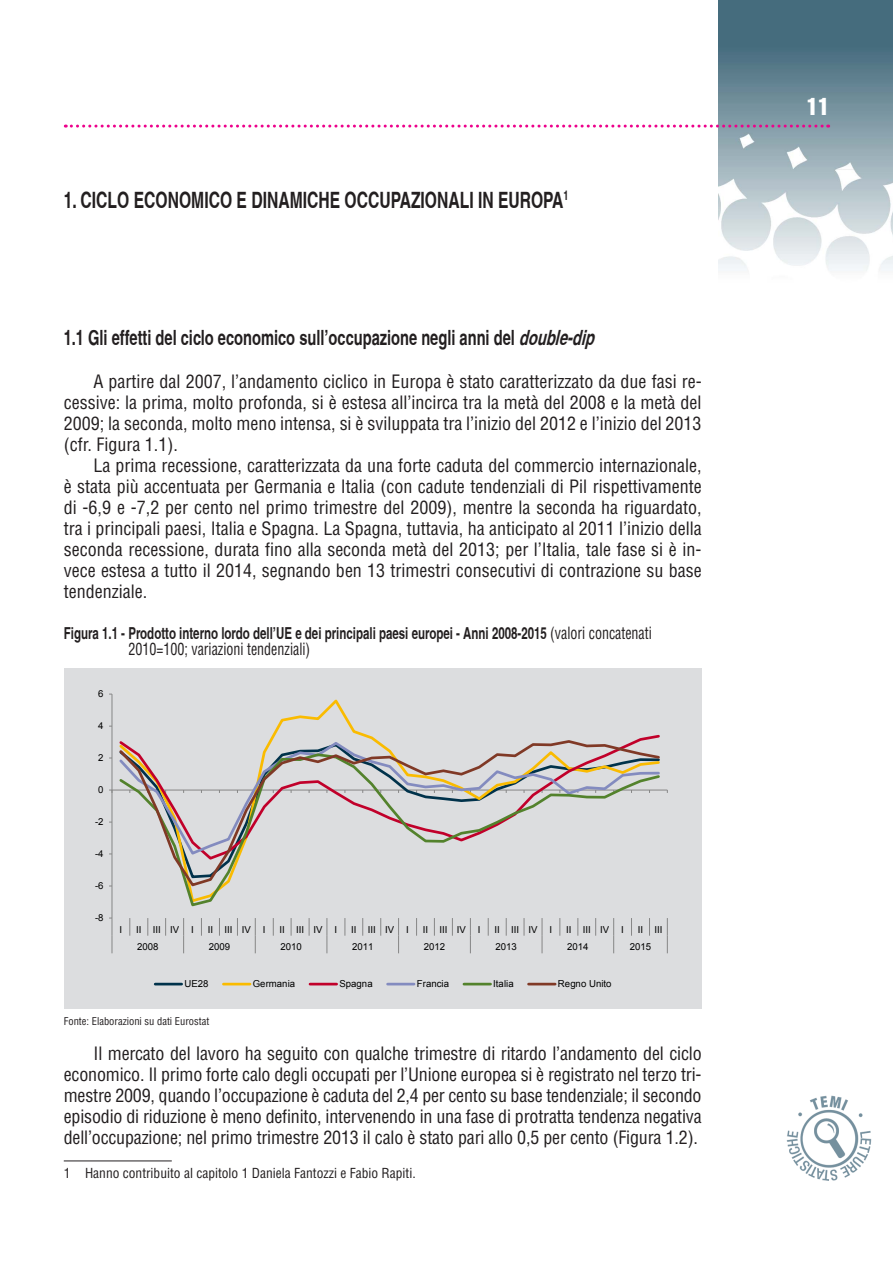
<style>
.page{position:relative;width:893px;height:1263px;background:#fff}
.page>*{position:absolute;margin:0;border:0;box-sizing:border-box;transform-origin:0 0}
.t1{font:24px "Helvetica LT Std Comp";color:#fff}
.t2{font:700 condensed 22.5px "Helvetica";color:#231f20;scale:.85 1}
.t3{font:700 condensed 21px "Helvetica";color:#231f20;scale:.85 1}
.t4{font:condensed 18px/21px "Helvetica LT Std";color:#231f20;text-align:justify}
.t5{font:700 condensed 16.5px "Helvetica";color:#231f20;scale:.85 1}
.t6{font:condensed 16.5px "Helvetica LT Std";color:#231f20;scale:.85 1}
.t7{font:condensed 13.5px "Helvetica LT Std";color:#231f20}
.t8{font:condensed 10.5px "Helvetica LT Std";color:#231f20}
.t9{font:9.6px "Arial";color:#000}
.s1{font-style:italic}
.s2{font-family:"Helvetica LT Std";font-weight:400}
</style>
<div class="page">
<img style="left:719px;top:0;width:174px;height:271px">
<svg style="left:65px;top:125px;width:760px;height:3px"></svg>
<img style="left:787px;top:1095px;width:85px;height:85px">
<hr style="left:64px;top:1160px;width:108px;height:1px;background:#231f20">
<div style="left:64px;top:668px;width:638px;height:341px;background:#dcdddf"></div>
<hr style="left:112px;top:694px;width:1px;height:224px;background:#868686">
<hr style="left:112px;top:789px;width:555px;height:1px;background:#868686">
<svg style="left:129px;top:918px;width:1px;height:18px"></svg>
<svg style="left:147px;top:918px;width:1px;height:18px"></svg>
<svg style="left:165px;top:918px;width:1px;height:18px"></svg>
<svg style="left:201px;top:918px;width:1px;height:18px"></svg>
<svg style="left:219px;top:918px;width:1px;height:18px"></svg>
<svg style="left:237px;top:918px;width:1px;height:18px"></svg>
<svg style="left:273px;top:918px;width:1px;height:18px"></svg>
<svg style="left:291px;top:918px;width:1px;height:18px"></svg>
<svg style="left:309px;top:918px;width:1px;height:18px"></svg>
<svg style="left:344px;top:918px;width:1px;height:18px"></svg>
<svg style="left:362px;top:918px;width:1px;height:18px"></svg>
<svg style="left:380px;top:918px;width:1px;height:18px"></svg>
<svg style="left:416px;top:918px;width:1px;height:18px"></svg>
<svg style="left:434px;top:918px;width:1px;height:18px"></svg>
<svg style="left:452px;top:918px;width:1px;height:18px"></svg>
<svg style="left:488px;top:918px;width:1px;height:18px"></svg>
<svg style="left:506px;top:918px;width:1px;height:18px"></svg>
<svg style="left:524px;top:918px;width:1px;height:18px"></svg>
<svg style="left:559px;top:918px;width:1px;height:18px"></svg>
<svg style="left:577px;top:918px;width:1px;height:18px"></svg>
<svg style="left:595px;top:918px;width:1px;height:18px"></svg>
<svg style="left:631px;top:918px;width:1px;height:18px"></svg>
<svg style="left:649px;top:918px;width:1px;height:18px"></svg>
<svg style="left:109px;top:917px;width:4px;height:36px"></svg>
<svg style="left:183px;top:918px;width:1px;height:35px"></svg>
<svg style="left:255px;top:918px;width:1px;height:35px"></svg>
<svg style="left:326px;top:918px;width:1px;height:35px"></svg>
<svg style="left:398px;top:918px;width:1px;height:35px"></svg>
<svg style="left:470px;top:918px;width:1px;height:35px"></svg>
<svg style="left:542px;top:918px;width:1px;height:35px"></svg>
<svg style="left:613px;top:918px;width:1px;height:35px"></svg>
<svg style="left:667px;top:918px;width:1px;height:35px"></svg>
<svg style="left:117px;top:739px;width:545px;height:149px"></svg>
<hr style="left:155px;top:983px;width:27px;height:2px;background:#00324b">
<hr style="left:223px;top:983px;width:27px;height:2px;background:#fabb00">
<hr style="left:310px;top:983px;width:27px;height:2px;background:#c1002a">
<hr style="left:388px;top:983px;width:26px;height:2px;background:#838bbf">
<hr style="left:464px;top:983px;width:27px;height:2px;background:#53822c">
<hr style="left:529px;top:983px;width:26px;height:2px;background:#803926">
<p class="t2" style="left:64px;top:186px;width:595px">1. CICLO ECONOMICO E DINAMICHE OCCUPAZIONALI IN EUROPA<sup>1</sup></p>
<p class="t3" style="left:64px;top:325px;width:632px">1.1 Gli effetti del ciclo economico sull’occupazione negli anni del <span class="s1">double-dip</span></p>
<p class="t4" style="left:64px;top:370px;width:639px;text-indent:30px">A partire dal 2007, l’andamento ciclico in Europa è stato caratterizzato da due fasi re&shy;cessive: la prima, molto profonda, si è estesa all’incirca tra la metà del 2008 e la metà del 2009; la seconda, molto meno intensa, si è sviluppata tra l’inizio del 2012 e l’inizio del 2013 (cfr. Figura 1.1).</p>
<p class="t4" style="left:64px;top:454px;width:639px;text-indent:30px">La prima recessione, caratterizzata da una forte caduta del commercio internazionale, è stata più accentuata per Germania e Italia (con cadute tendenziali di Pil rispettivamente di -6,9 e -7,2 per cento nel primo trimestre del 2009), mentre la seconda ha riguardato, tra i principali paesi, Italia e Spagna. La Spagna, tuttavia, ha anticipato al 2011 l’inizio della seconda recessione, durata fino alla seconda metà del 2013; per l’Italia, tale fase si è in&shy;vece estesa a tutto il 2014, segnando ben 13 trimestri consecutivi di contrazione su base tendenziale.</p>
<p class="t5" style="left:64px;top:623px;width:693px">Figura 1.1 - Prodotto interno lordo dell’UE e dei principali paesi europei - Anni 2008-2015 <span class="s2">(valori concatenati</span></p>
<p class="t6" style="left:128px;top:639px;width:215px">2010=100; variazioni tendenziali)</p>
<p class="t9" style="left:98px;top:687px;width:7px">6</p>
<p class="t9" style="left:98px;top:719px;width:7px">4</p>
<p class="t9" style="left:98px;top:751px;width:7px">2</p>
<p class="t9" style="left:98px;top:783px;width:7px">0</p>
<p class="t9" style="left:95px;top:815px;width:10px">-2</p>
<p class="t9" style="left:95px;top:847px;width:10px">-4</p>
<p class="t9" style="left:95px;top:879px;width:10px">-6</p>
<p class="t9" style="left:95px;top:911px;width:10px">-8</p>
<p class="t9" style="left:120px;top:923px;width:4px">I</p>
<p class="t9" style="left:136px;top:923px;width:45px">II III IV</p>
<p class="t9" style="left:191px;top:923px;width:4px">I</p>
<p class="t9" style="left:208px;top:923px;width:45px">II III IV</p>
<p class="t9" style="left:263px;top:923px;width:4px">I</p>
<p class="t9" style="left:279px;top:923px;width:45px">II III IV</p>
<p class="t9" style="left:335px;top:923px;width:4px">I</p>
<p class="t9" style="left:351px;top:923px;width:45px">II III IV</p>
<p class="t9" style="left:406px;top:923px;width:4px">I</p>
<p class="t9" style="left:423px;top:923px;width:45px">II III IV</p>
<p class="t9" style="left:478px;top:923px;width:4px">I</p>
<p class="t9" style="left:495px;top:923px;width:45px">II III IV</p>
<p class="t9" style="left:550px;top:923px;width:4px">I</p>
<p class="t9" style="left:566px;top:923px;width:45px">II III IV</p>
<p class="t9" style="left:621px;top:923px;width:4px">I</p>
<p class="t9" style="left:638px;top:923px;width:26px">II III</p>
<p class="t9" style="left:137px;top:941px;width:23px">2008</p>
<p class="t9" style="left:209px;top:941px;width:23px">2009</p>
<p class="t9" style="left:280px;top:941px;width:23px">2010</p>
<p class="t9" style="left:352px;top:941px;width:23px">2011</p>
<p class="t9" style="left:424px;top:941px;width:23px">2012</p>
<p class="t9" style="left:495px;top:941px;width:23px">2013</p>
<p class="t9" style="left:567px;top:941px;width:23px">2014</p>
<p class="t9" style="left:630px;top:941px;width:23px">2015</p>
<p class="t9" style="left:184px;top:977px;width:26px">UE28</p>
<p class="t9" style="left:253px;top:977px;width:44px">Germania</p>
<p class="t9" style="left:339px;top:977px;width:35px">Spagna</p>
<p class="t9" style="left:417px;top:977px;width:34px">Francia</p>
<p class="t9" style="left:493px;top:977px;width:22px">Italia</p>
<p class="t9" style="left:558px;top:977px;width:55px">Regno Unito</p>
<p class="t8" style="left:64px;top:1014px;width:147px">Fonte: Elaborazioni su dati Eurostat</p>
<p class="t4" style="left:64px;top:1042px;width:639px;text-indent:30px">Il mercato del lavoro ha seguito con qualche trimestre di ritardo l’andamento del ciclo economico. Il primo forte calo degli occupati per l’Unione europea si è registrato nel terzo tri&shy;mestre 2009, quando l’occupazione è caduta del 2,4 per cento su base tendenziale; il secondo episodio di riduzione è meno definito, intervenendo in una fase di protratta tendenza negativa dell’occupazione; nel primo trimestre 2013 il calo è stato pari allo 0,5 per cento (Figura 1.2).</p>
<p class="t7" style="left:64px;top:1164px;width:353px">1 Hanno contribuito al capitolo 1 Daniela Fantozzi e Fabio Rapiti.</p>
<h1 class="t1" style="left:807px;top:91px;width:24px">11</h1>
</div>
